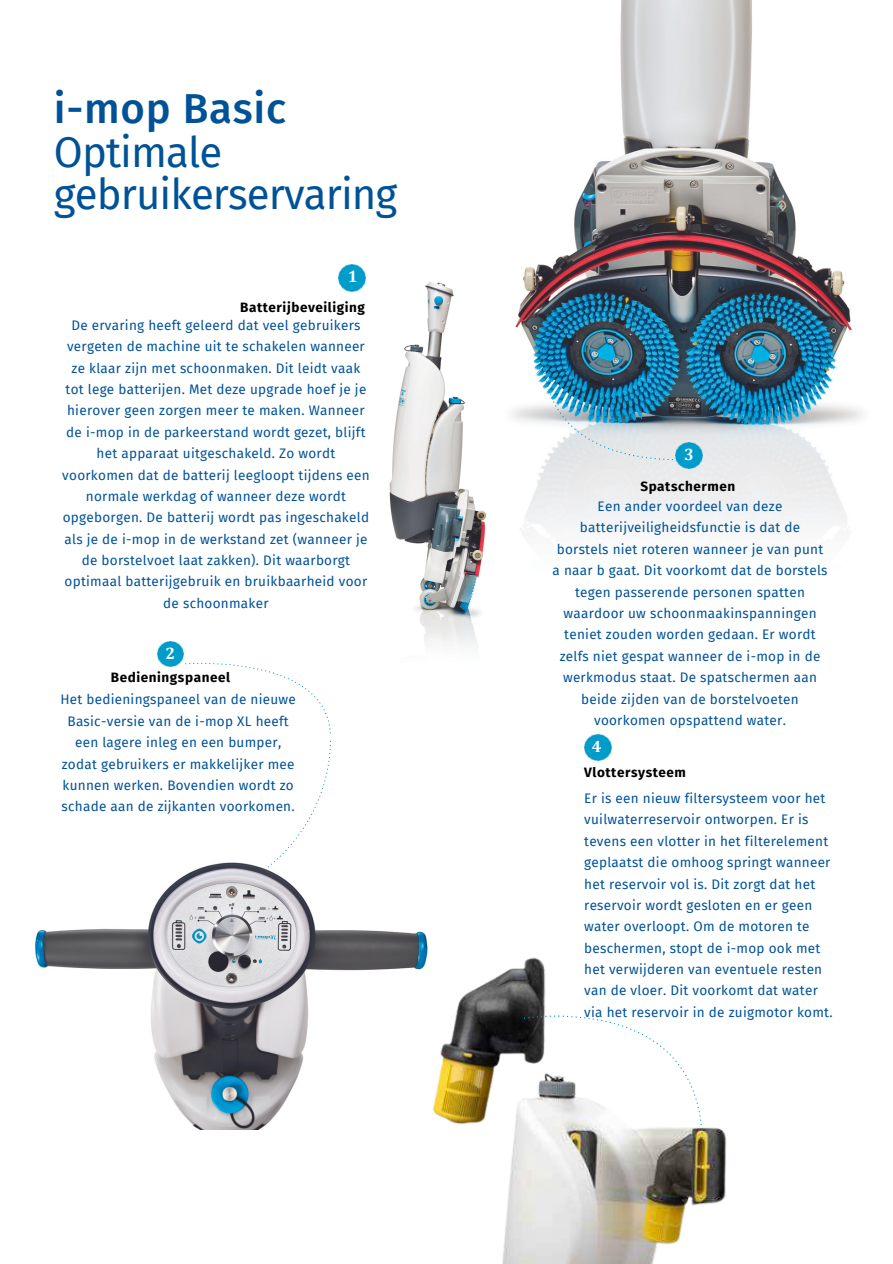
<style>
.page{position:relative;width:893px;height:1264px;background:#fff}
.page>*{position:absolute;margin:0;border:0;box-sizing:border-box;transform-origin:0 0}
.t1{font:42px/41.5px "Fira Sans";letter-spacing:-.02em;color:#005297}
.t2{font:500 42px "Fira Sans";letter-spacing:.015em;color:#005297}
.t3{font:700 16.5px "Cambria";color:#fff}
.t4{font:13.5px/21.3px "Fira Sans";letter-spacing:.02em;color:#005297;text-align:center}
.t5{font:700 13.5px "Fira Sans";letter-spacing:.04em;color:#000}
</style>
<div class="page">
<img style="left:502px;top:1127px;width:225px;height:136px">
<img style="left:35px;top:862px;width:393px;height:267px">
<img style="left:432px;top:957px;width:114px;height:172px">
<svg style="left:185px;top:663px;width:146px;height:70px"></svg>
<svg style="left:268px;top:740px;width:63px;height:127px"></svg>
<img style="left:512px;top:0;width:350px;height:545px">
<img style="left:675px;top:443px;width:27px;height:25px">
<img style="left:543px;top:355px;width:143px;height:105px">
<img style="left:157px;top:641px;width:26px;height:26px">
<svg style="left:524px;top:1015px;width:178px;height:131px"></svg>
<img style="left:584px;top:734px;width:27px;height:26px">
<img style="left:389px;top:282px;width:98px;height:365px">
<img style="left:338px;top:265px;width:27px;height:27px">
<h1 class="t2" style="left:54px;top:84px;width:233px">i-mop Basic</h1>
<h1 class="t1" style="left:54px;top:132px;width:345px">Optimale gebruikerservaring</h1>
<p class="t3" style="left:348px;top:267px;width:11px">1</p>
<p class="t5" style="left:240px;top:299px;width:126px">Batterijbeveiliging</p>
<p class="t4" style="left:62px;top:314px;width:309px">De ervaring heeft geleerd dat veel gebruikers vergeten de machine uit te schakelen wanneer ze klaar zijn met schoonmaken. Dit leidt vaak tot lege batterijen. Met deze upgrade hoef je je hierover geen zorgen meer te maken. Wanneer de i-mop in de parkeerstand wordt gezet, blijft het apparaat uitgeschakeld. Zo wordt voorkomen dat de batterij leegloopt tijdens een normale werkdag of wanneer deze wordt opgeborgen. De batterij wordt pas ingeschakeld als je de i-mop in de werkstand zet (wanneer je de borstelvoet laat zakken). Dit waarborgt optimaal batterijgebruik en bruikbaarheid voor de schoonmaker</p>
<p class="t3" style="left:165px;top:643px;width:11px">2</p>
<p class="t5" style="left:111px;top:669px;width:121px">Bedieningspaneel</p>
<p class="t4" style="left:60px;top:689px;width:237px">Het bedieningspaneel van de nieuwe Basic-versie van de i-mop XL heeft een lagere inleg en een bumper, zodat gebruikers er makkelijker mee kunnen werken. Bovendien wordt zo schade aan de zijkanten voorkomen.</p>
<p class="t3" style="left:684px;top:445px;width:11px">3</p>
<p class="t5" style="left:640px;top:478px;width:96px">Spatschermen</p>
<p class="t4" style="left:552px;top:496px;width:276px">Een ander voordeel van deze batterijveiligheidsfunctie is dat de borstels niet roteren wanneer je van punt a naar b gaat. Dit voorkomt dat de borstels tegen passerende personen spatten waardoor uw schoonmaakinspanningen teniet zouden worden gedaan. Er wordt zelfs niet gespat wanneer de i-mop in de werkmodus staat. De spatschermen aan beide zijden van de borstelvoeten voorkomen opspattend water.</p>
<p class="t3" style="left:591px;top:736px;width:11px">4</p>
<p class="t5" style="left:584px;top:764px;width:103px">Vlottersysteem</p>
<p class="t4" style="left:584px;top:787px;width:250px;text-align:left">Er is een nieuw filtersysteem voor het vuilwaterreservoir ontworpen. Er is tevens een vlotter in het filterelement geplaatst die omhoog springt wanneer het reservoir vol is. Dit zorgt dat het reservoir wordt gesloten en er geen water overloopt. Om de motoren te beschermen, stopt de i-mop ook met het verwijderen van eventuele resten van de vloer. Dit voorkomt dat water via het reservoir in de zuigmotor komt.</p>
</div>
